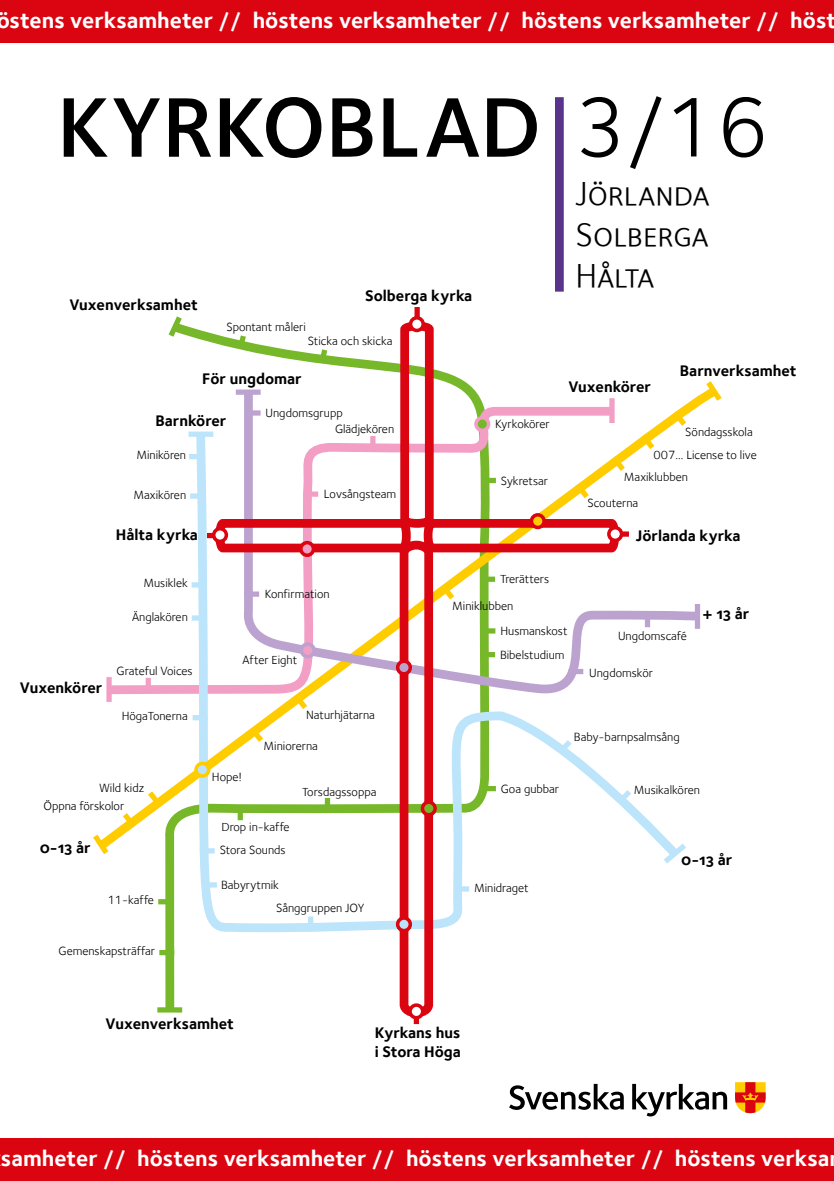
<style>
.page{position:relative;width:834px;height:1181px;background:#fff}
.page>*{position:absolute;margin:0;border:0;box-sizing:border-box;transform-origin:0 0}
.t1{font:600 87.5px "Foundry Sterling";color:#000}
.t2{font:34.3px/41.1px "Foundry Sterling Book Expert";color:#000;text-align:justify}
.t3{font:22.75px "Foundry Sterling Bold OSF";color:#fff}
.t4{font:15.75px/18.9px "Foundry Sterling Bold OSF";color:#000}
.t5{font:12.25px/22.4px "Foundry Sterling";color:#000}
.s1{font-weight:400}
</style>
<div class="page">
<svg style="left:161px;top:316px;width:260px;height:697px"></svg>
<svg style="left:192px;top:858px;width:19px;height:75px"></svg>
<svg style="left:112px;top:379px;width:554px;height:479px"></svg>
<svg style="left:623px;top:382px;width:78px;height:322px"></svg>
<svg style="left:211px;top:317px;width:412px;height:702px"></svg>
<svg style="left:164px;top:316px;width:22px;height:26px"></svg>
<svg style="left:701px;top:381px;width:21px;height:24px"></svg>
<div style="left:476px;top:418px;width:12px;height:12px;background:#76b829;border-radius:50%"></div>
<div style="left:474px;top:416px;width:16px;height:16px;border:4px solid #f29ec5;border-radius:50%"></div>
<div style="left:196px;top:763px;width:13px;height:13px;background:#bce2f9;border-radius:50%"></div>
<div style="left:194px;top:761px;width:16px;height:17px;border:4px solid #fc0;border-radius:50%"></div>
<div style="left:397px;top:918px;width:13px;height:12px;background:#bce2f9;border-radius:50%"></div>
<div style="left:396px;top:916px;width:16px;height:16px;border:4px solid #da0510;border-radius:50%"></div>
<div style="left:301px;top:644px;width:13px;height:12px;background:#f29ec5;border-radius:50%"></div>
<div style="left:299px;top:642px;width:17px;height:16px;border:4px solid #bca3cf;border-radius:50%"></div>
<div style="left:214px;top:529px;width:12px;height:12px;background:#fff;border-radius:50%"></div>
<div style="left:212px;top:527px;width:16px;height:16px;border:4px solid #da0510;border-radius:50%"></div>
<div style="left:410px;top:318px;width:13px;height:12px;background:#fff;border-radius:50%"></div>
<div style="left:409px;top:316px;width:16px;height:16px;border:4px solid #da0510;border-radius:50%"></div>
<svg style="left:509px;top:1084px;width:114px;height:26px"></svg>
<svg style="left:632px;top:1084px;width:95px;height:32px"></svg>
<svg style="left:735px;top:1082px;width:30px;height:31px"></svg>
<div style="left:555px;top:97px;width:8px;height:195px;background:#58348b"></div>
<svg style="left:658px;top:838px;width:28px;height:26px"></svg>
<div style="left:188px;top:431px;width:25px;height:6px;background:#bce4fa"></div>
<div style="left:236px;top:389px;width:24px;height:6px;background:#bca3cf"></div>
<div style="left:246px;top:410px;width:14px;height:5px;background:#bca3cf"></div>
<div style="left:189px;top:454px;width:15px;height:5px;background:#bce4fa"></div>
<svg style="left:244px;top:721px;width:24px;height:26px"></svg>
<svg style="left:288px;top:688px;width:24px;height:27px"></svg>
<svg style="left:667px;top:405px;width:24px;height:26px"></svg>
<svg style="left:606px;top:428px;width:53px;height:49px"></svg>
<svg style="left:570px;top:477px;width:24px;height:27px"></svg>
<svg style="left:435px;top:579px;width:24px;height:26px"></svg>
<div style="left:190px;top:493px;width:15px;height:6px;background:#bce4fa"></div>
<div style="left:192px;top:615px;width:15px;height:5px;background:#bce4fa"></div>
<div style="left:191px;top:582px;width:15px;height:5px;background:#bce4fa"></div>
<div style="left:159px;top:950px;width:15px;height:5px;background:#76b829"></div>
<div style="left:158px;top:899px;width:15px;height:5px;background:#76b829"></div>
<div style="left:481px;top:786px;width:15px;height:5px;background:#76b829"></div>
<div style="left:480px;top:652px;width:15px;height:5px;background:#76b829"></div>
<div style="left:480px;top:628px;width:15px;height:5px;background:#76b829"></div>
<div style="left:480px;top:576px;width:15px;height:6px;background:#76b829"></div>
<div style="left:481px;top:478px;width:15px;height:5px;background:#76b829"></div>
<div style="left:192px;top:715px;width:15px;height:5px;background:#bce4fa"></div>
<div style="left:200px;top:848px;width:15px;height:5px;background:#bce4fa"></div>
<div style="left:202px;top:882px;width:15px;height:5px;background:#bce4fa"></div>
<div style="left:454px;top:886px;width:15px;height:5px;background:#bce4fa"></div>
<svg style="left:552px;top:734px;width:25px;height:26px"></svg>
<svg style="left:611px;top:784px;width:25px;height:26px"></svg>
<div style="left:308px;top:916px;width:5px;height:15px;background:#bce4fa"></div>
<div style="left:244px;top:591px;width:15px;height:6px;background:#bca3cf"></div>
<div style="left:568px;top:669px;width:15px;height:5px;background:#bca3cf"></div>
<div style="left:644px;top:612px;width:6px;height:15px;background:#bca3cf"></div>
<div style="left:303px;top:491px;width:15px;height:6px;background:#f29ec5"></div>
<div style="left:237px;top:805px;width:6px;height:15px;background:#76b829"></div>
<div style="left:325px;top:798px;width:5px;height:15px;background:#76b829"></div>
<div style="left:146px;top:678px;width:5px;height:15px;background:#f29ec5"></div>
<div style="left:370px;top:436px;width:5px;height:15px;background:#f29ec5"></div>
<div style="left:694px;top:604px;width:6px;height:25px;background:#bca3cf"></div>
<div style="left:609px;top:398px;width:5px;height:25px;background:#f29ec5"></div>
<div style="left:106px;top:677px;width:6px;height:25px;background:#f29ec5"></div>
<div style="left:413px;top:1013px;width:6px;height:11px;background:#da0510"></div>
<div style="left:414px;top:307px;width:5px;height:10px;background:#da0510"></div>
<div style="left:157px;top:1007px;width:25px;height:5px;background:#76b829"></div>
<div style="left:301px;top:542px;width:12px;height:13px;background:#f29ec5;border-radius:50%"></div>
<div style="left:299px;top:541px;width:16px;height:16px;border:4px solid #da0510;border-radius:50%"></div>
<div style="left:531px;top:515px;width:13px;height:12px;background:#fc0;border-radius:50%"></div>
<div style="left:529px;top:513px;width:16px;height:16px;border:4px solid #da0510;border-radius:50%"></div>
<div style="left:422px;top:802px;width:13px;height:13px;background:#76b829;border-radius:50%"></div>
<div style="left:420px;top:800px;width:17px;height:16px;border:4px solid #da0510;border-radius:50%"></div>
<svg style="left:93px;top:785px;width:74px;height:75px"></svg>
<div style="left:608px;top:528px;width:13px;height:12px;background:#fff;border-radius:50%"></div>
<div style="left:607px;top:526px;width:16px;height:16px;border:4px solid #da0510;border-radius:50%"></div>
<div style="left:410px;top:1005px;width:12px;height:12px;background:#fff;border-radius:50%"></div>
<div style="left:408px;top:1003px;width:16px;height:16px;border:4px solid #da0510;border-radius:50%"></div>
<svg style="left:234px;top:330px;width:16px;height:24px"></svg>
<svg style="left:315px;top:343px;width:16px;height:25px"></svg>
<div style="left:0;top:0;width:833px;height:42px;background:#da0510"></div>
<div style="left:0;top:1138px;width:833px;height:43px;background:#da0510"></div>
<div style="left:397px;top:661px;width:13px;height:13px;background:#bca3cf;border-radius:50%"></div>
<div style="left:396px;top:659px;width:16px;height:16px;border:4px solid #da0510;border-radius:50%"></div>
<h3 class="t3" style="left:-4px;top:6px;width:841px">östens verksamheter // höstens verksamheter // höstens verksamheter // höst</h3>
<h1 class="t1" style="left:57px;top:76px;width:713px">KYRKOBLAD <span class="s1">3/16</span></h1>
<h2 class="t2" style="left:575px;top:173px;width:135px">Jörlanda Solberga Hålta</h2>
<p class="t4" style="left:69px;top:295px;width:130px">Vuxenverksamhet</p>
<p class="t4" style="left:365px;top:286px;width:109px">Solberga kyrka</p>
<p class="t5" style="left:226px;top:316px;width:81px">Spontant måleri</p>
<p class="t5" style="left:308px;top:330px;width:86px">Sticka och skicka</p>
<p class="t4" style="left:202px;top:368px;width:101px">För ungdomar</p>
<p class="t5" style="left:265px;top:402px;width:79px">Ungdomsgrupp</p>
<p class="t4" style="left:155px;top:411px;width:72px">Barnkörer</p>
<p class="t5" style="left:335px;top:418px;width:61px">Glädjekören</p>
<p class="t5" style="left:136px;top:444px;width:51px">Minikören</p>
<p class="t5" style="left:133px;top:483px;width:54px">Maxikören</p>
<p class="t5" style="left:324px;top:483px;width:74px">Lovsångsteam</p>
<p class="t5" style="left:495px;top:412px;width:56px">Kyrkokörer</p>
<p class="t5" style="left:501px;top:469px;width:49px">Sykretsar</p>
<p class="t4" style="left:568px;top:377px;width:84px">Vuxenkörer</p>
<p class="t4" style="left:679px;top:361px;width:118px">Barnverksamhet</p>
<p class="t5" style="left:685px;top:420px;width:69px">Söndagsskola</p>
<p class="t5" style="left:624px;top:443px;width:134px;text-indent:30px">007... License to live<br>Maxiklubben</p>
<p class="t5" style="left:587px;top:491px;width:52px">Scouterna</p>
<p class="t4" style="left:116px;top:525px;width:84px">Hålta kyrka</p>
<p class="t4" style="left:635px;top:526px;width:106px">Jörlanda kyrka</p>
<p class="t5" style="left:143px;top:572px;width:46px">Musiklek</p>
<p class="t5" style="left:132px;top:605px;width:57px">Änglakören</p>
<p class="t4" style="left:20px;top:678px;width:84px">Vuxenkörer</p>
<p class="t5" style="left:117px;top:659px;width:77px">Grateful Voices</p>
<p class="t5" style="left:122px;top:704px;width:68px">HögaTonerna</p>
<p class="t5" style="left:99px;top:776px;width:47px">Wild kidz</p>
<p class="t5" style="left:43px;top:795px;width:82px">Öppna förskolor</p>
<p class="t4" style="left:40px;top:837px;width:52px">0-13 år</p>
<p class="t5" style="left:108px;top:889px;width:48px">11-kaffe</p>
<p class="t5" style="left:59px;top:940px;width:98px">Gemenskapsträffar</p>
<p class="t5" style="left:265px;top:583px;width:66px">Konfirmation</p>
<p class="t5" style="left:242px;top:648px;width:56px">After Eight</p>
<p class="t5" style="left:306px;top:703px;width:70px">Naturhjätarna</p>
<p class="t5" style="left:212px;top:765px;width:32px">Hope!</p>
<p class="t5" style="left:263px;top:734px;width:56px">Miniorerna</p>
<p class="t5" style="left:302px;top:781px;width:76px">Torsdagssoppa</p>
<p class="t5" style="left:221px;top:815px;width:70px">Drop in-kaffe</p>
<p class="t5" style="left:220px;top:838px;width:67px">Stora Sounds</p>
<p class="t5" style="left:221px;top:873px;width:59px">Babyrytmik</p>
<p class="t5" style="left:276px;top:896px;width:90px">Sånggruppen JOY</p>
<p class="t5" style="left:500px;top:568px;width:51px">Trerätters</p>
<p class="t5" style="left:452px;top:595px;width:63px">Miniklubben</p>
<p class="t5" style="left:500px;top:620px;width:69px">Husmanskost</p>
<p class="t5" style="left:500px;top:643px;width:66px">Bibelstudium</p>
<p class="t5" style="left:618px;top:625px;width:70px">Ungdomscafé</p>
<p class="t5" style="left:589px;top:661px;width:65px">Ungdomskör</p>
<p class="t4" style="left:702px;top:604px;width:48px">+ 13 år</p>
<p class="t5" style="left:573px;top:726px;width:107px">Baby-barnpsalmsång</p>
<p class="t5" style="left:501px;top:777px;width:60px">Goa gubbar</p>
<p class="t5" style="left:474px;top:876px;width:56px">Minidraget</p>
<p class="t5" style="left:633px;top:778px;width:68px">Musikalkören</p>
<p class="t4" style="left:681px;top:850px;width:52px">0-13 år</p>
<p class="t4" style="left:105px;top:1013px;width:130px">Vuxenverksamhet</p>
<p class="t4" style="left:375px;top:1023px;width:88px">Kyrkans hus i Stora Höga</p>
<h3 class="t3" style="left:1px;top:1144px;width:829px">samheter // höstens verksamheter // höstens verksamheter // höstens verksa</h3>
</div>
